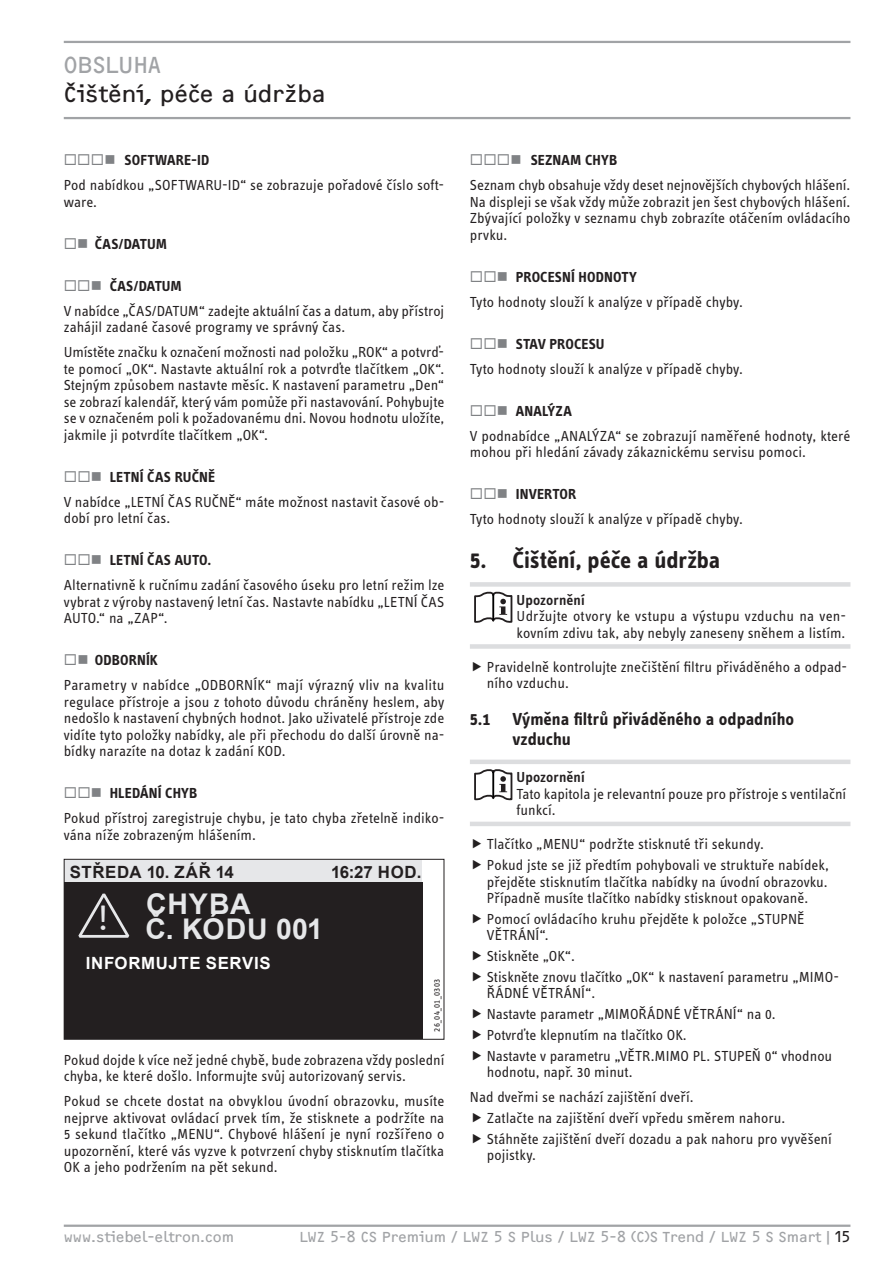
<style>
.page{position:relative;width:893px;height:1263px;background:#fff}
.page>*{position:absolute;margin:0;border:0;box-sizing:border-box;transform-origin:0 0}
.t1{font:36.45px "STE Info Office";color:#e6e7e9}
.t2{font:700 28.5px/25.2px "Arial";letter-spacing:.02em;color:#e6e7e9}
.t3{font:700 24px "STE Info Text";color:#231f20}
.t4{font:24px "F2 FOCR Bczyk Com";letter-spacing:-.005em;color:#231f20}
.t5{font:24px "F2 FOCR Bczyk Com";letter-spacing:-.015em;color:#a1a3a6}
.t6{font:700 18px/19.8px "STE Info Text";color:#231f20}
.t7{font:700 16.8px "Arial";letter-spacing:.035em;color:#231f20}
.t8{font:700 16.8px "Arial";letter-spacing:.04em;color:#fff}
.t9{font:15px/16.5px "STE Info Text";color:#231f20}
.t10{font:700 15px "STE Info Text";letter-spacing:.01em;color:#231f20}
.t11{font:15px "F2 FOCR Bczyk Com";color:#a1a3a6}
.t12{font:600 15px "STE Info Text";letter-spacing:.005em;color:#231f20}
.t13{font:15px "Wingdings";color:#808285}
.t14{font:9px "STE Info Text";letter-spacing:.015em;color:#231f20}
.s1{color:#808285}
.s2{font-weight:700}
.s3{color:#231f20}
</style>
<div class="page">
<hr style="left:64px;top:41px;width:786px;height:2px;background:#a1a3a6">
<hr style="left:64px;top:117px;width:786px;height:2px;background:#a1a3a6">
<hr style="left:64px;top:1224px;width:786px;height:3px;background:#a1a3a6">
<div style="left:64px;top:861px;width:358px;height:21px;background:#e6e7e9"></div>
<div style="left:64px;top:882px;width:358px;height:157px;background:#231f20"></div>
<svg style="left:78px;top:893px;width:52px;height:45px"></svg>
<div style="left:64px;top:859px;width:380px;height:181px;border:1px solid #231f20"></div>
<div style="left:470px;top:582px;width:380px;height:5px;background:#dcdddf"></div>
<div style="left:470px;top:644px;width:380px;height:5px;background:#dcdddf"></div>
<svg style="left:474px;top:592px;width:38px;height:31px"></svg>
<hr style="left:492px;top:595px;width:2px;height:24px;background:#000">
<hr style="left:470px;top:760px;width:380px;height:4px;background:#dcdddf">
<hr style="left:470px;top:822px;width:380px;height:4px;background:#dcdddf">
<svg style="left:474px;top:769px;width:38px;height:31px"></svg>
<hr style="left:492px;top:772px;width:2px;height:25px;background:#000">
<h3 class="t5" style="left:64px;top:51px;width:99px">Obsluha</h3>
<h3 class="t4" style="left:64px;top:80px;width:263px">Čištění, péče a údržba</h3>
<p class="t13" style="left:77px;top:152px;width:13px">◻◻■</p>
<p class="t10" style="left:125px;top:151px;width:86px">SOFTWARE-ID</p>
<p class="t9" style="left:64px;top:177px;width:382px">Pod nabídkou „SOFTWARU-ID“ se zobrazuje pořadové číslo soft&shy;ware.</p>
<p class="t10" style="left:77px;top:235px;width:91px"><span class="s1">■</span> ČAS/DATUM</p>
<p class="t10" style="left:110px;top:277px;width:74px">ČAS/DATUM</p>
<p class="t9" style="left:64px;top:302px;width:382px">V nabídce „ČAS/DATUM“ zadejte aktuální čas a datum, aby přístroj zahájil zadané časové programy ve správný čas.</p>
<p class="t9" style="left:64px;top:344px;width:382px;text-align:justify">Umístěte značku k označení možnosti nad položku „ROK“ a potvrď&shy;te pomocí „OK“. Nastavte aktuální rok a potvrďte tlačítkem „OK“.<br>Stejným způsobem nastavte měsíc. K nastavení parametru „Den“ se zobrazí kalendář, který vám pomůže při nastavování. Pohybujte se v označeném poli k požadovanému dni. Novou hodnotu uložíte, jakmile ji potvrdíte tlačítkem „OK“.</p>
<p class="t10" style="left:110px;top:468px;width:107px">LETNÍ ČAS RUČNĚ</p>
<p class="t9" style="left:64px;top:493px;width:382px">V nabídce „LETNÍ ČAS RUČNĚ“ máte možnost nastavit časové ob&shy;dobí pro letní čas.</p>
<p class="t10" style="left:110px;top:551px;width:103px">LETNÍ ČAS AUTO.</p>
<p class="t9" style="left:64px;top:577px;width:382px;text-align:justify">Alternativně k ručnímu zadání časového úseku pro letní režim lze vybrat z výroby nastavený letní čas. Nastavte nabídku „LETNÍ ČAS AUTO.“ na „ZAP“.</p>
<p class="t9" style="left:64px;top:648px;width:382px;line-height:25px;text-indent:14px"><span class="s1">■</span> <span class="s2">ODBORNÍK<br></span>Parametry v nabídce „ODBORNÍK“ mají výrazný vliv na kvalitu</p>
<p class="t9" style="left:64px;top:693px;width:382px;text-align:justify">regulace přístroje a jsou z tohoto důvodu chráněny heslem, aby nedošlo k nastavení chybných hodnot. Jako uživatelé přístroje zde vidíte tyto položky nabídky, ale při přechodu do další úrovně na&shy;bídky narazíte na dotaz k zadání KOD.</p>
<p class="t10" style="left:110px;top:784px;width:89px">HLEDÁNÍ CHYB</p>
<p class="t9" style="left:64px;top:810px;width:382px">Pokud přístroj zaregistruje chybu, je tato chyba zřetelně indiko&shy;vána níže zobrazeným hlášením.</p>
<p class="t7" style="left:70px;top:861px;width:165px">STŘEDA 10. ZÁŘ 14</p>
<p class="t7" style="left:331px;top:861px;width:92px">16:27 HOD.</p>
<h2 class="t2" style="left:146px;top:891px;width:179px">CHYBA<br>Č. KÓDU 001</h2>
<p class="t8" style="left:86px;top:951px;width:186px">INFORMUJTE SERVIS</p>
<h1 class="t1" style="left:98px;top:897px;width:12px">!</h1>
<p class="t14" style="left:432px;top:1032px;width:54px;rotate:-90deg">26_04_01_0303</p>
<p class="t9" style="left:64px;top:1051px;width:382px">Pokud dojde k více než jedné chybě, bude zobrazena vždy poslední chyba, ke které došlo. Informujte svůj autorizovaný servis.</p>
<p class="t9" style="left:64px;top:1093px;width:382px;text-align:justify">Pokud se chcete dostat na obvyklou úvodní obrazovku, musíte nejprve aktivovat ovládací prvek tím, že stisknete a podržíte na 5 sekund tlačítko „MENU“. Chybové hlášení je nyní rozšířeno o upozornění, které vás vyzve k potvrzení chyby stisknutím tlačítka OK a jeho podržením na pět sekund.</p>
<p class="t13" style="left:483px;top:152px;width:13px">◻◻■</p>
<p class="t10" style="left:531px;top:151px;width:88px">SEZNAM CHYB</p>
<p class="t9" style="left:470px;top:177px;width:382px;text-align:justify">Seznam chyb obsahuje vždy deset nejnovějších chybových hlášení.<br>Na displeji se však vždy může zobrazit jen šest chybových hlášení.<br>Zbývající položky v seznamu chyb zobrazíte otáčením ovládacího prvku.</p>
<p class="t10" style="left:516px;top:268px;width:123px">PROCESNÍ HODNOTY</p>
<p class="t9" style="left:470px;top:293px;width:275px">Tyto hodnoty slouží k analýze v případě chyby.</p>
<p class="t10" style="left:516px;top:335px;width:90px">STAV PROCESU</p>
<p class="t9" style="left:470px;top:360px;width:275px">Tyto hodnoty slouží k analýze v případě chyby.</p>
<p class="t10" style="left:516px;top:402px;width:58px">ANALÝZA</p>
<p class="t9" style="left:470px;top:427px;width:382px">V podnabídce „ANALÝZA“ se zobrazují naměřené hodnoty, které mohou při hledání závady zákaznickému servisu pomoci.</p>
<p class="t10" style="left:516px;top:485px;width:62px">INVERTOR</p>
<p class="t9" style="left:470px;top:511px;width:275px">Tyto hodnoty slouží k analýze v případě chyby.</p>
<h3 class="t3" style="left:470px;top:546px;width:252px">5. Čištění, péče a údržba</h3>
<p class="t12" style="left:517px;top:591px;width:70px">Upozornění</p>
<p class="t9" style="left:517px;top:608px;width:331px">Udržujte otvory ke vstupu a výstupu vzduchu na ven&shy;kovním zdivu tak, aby nebyly zaneseny sněhem a listím.</p>
<p class="t9" style="left:487px;top:659px;width:362px">Pravidelně kontrolujte znečištění filtru přiváděného a odpad&shy;ního vzduchu.</p>
<p class="t6" style="left:512px;top:709px;width:283px;text-indent:-43px">5.1 Výměna filtrů přiváděného a odpadního vzduchu</p>
<p class="t12" style="left:517px;top:769px;width:70px">Upozornění</p>
<p class="t9" style="left:517px;top:786px;width:331px">Tato kapitola je relevantní pouze pro přístroje s ventilační funkcí.</p>
<p class="t9" style="left:487px;top:834px;width:344px;line-height:20.7px">Tlačítko „MENU“ podržte stisknuté tři sekundy.<br>Pokud jste se již předtím pohybovali ve struktuře nabídek,</p>
<p class="t9" style="left:487px;top:873px;width:342px">přejděte stisknutím tlačítka nabídky na úvodní obrazovku.<br>Případně musíte tlačítko nabídky stisknout opakovaně.</p>
<p class="t9" style="left:487px;top:911px;width:319px">Pomocí ovládacího kruhu přejděte k položce „STUPNĚ<br>VĚTRÁNÍ“.</p>
<p class="t9" style="left:487px;top:946px;width:354px;line-height:20.7px">Stiskněte „OK“.<br>Stiskněte znovu tlačítko „OK“ k nastavení parametru „MIMO-</p>
<p class="t9" style="left:487px;top:983px;width:347px;line-height:20.7px">ŘÁDNÉ VĚTRÁNÍ“.<br>Nastavte parametr „MIMOŘÁDNÉ VĚTRÁNÍ“ na 0.<br>Potvrďte klepnutím na tlačítko OK.<br>Nastavte v parametru „VĚTR.MIMO PL. STUPEŇ 0“ vhodnou</p>
<p class="t9" style="left:470px;top:1059px;width:225px;line-height:25px;text-indent:17px">hodnotu, např. 30 minut.<br>Nad dveřmi se nachází zajištění dveří.</p>
<p class="t9" style="left:487px;top:1107px;width:346px;line-height:20.7px">Zatlačte na zajištění dveří vpředu směrem nahoru.<br>Stáhněte zajištění dveří dozadu a pak nahoru pro vyvěšení</p>
<p class="t9" style="left:487px;top:1147px;width:51px">pojistky.</p>
<p class="t11" style="left:64px;top:1228px;width:172px">www.stiebel-eltron.com</p>
<p class="t11" style="left:299px;top:1228px;width:553px">LWZ 5-8 CS Premium / LWZ 5 S Plus / LWZ 5-8 (C)S Trend / LWZ 5 S Smart | <span class="s3">15</span></p>
</div>
